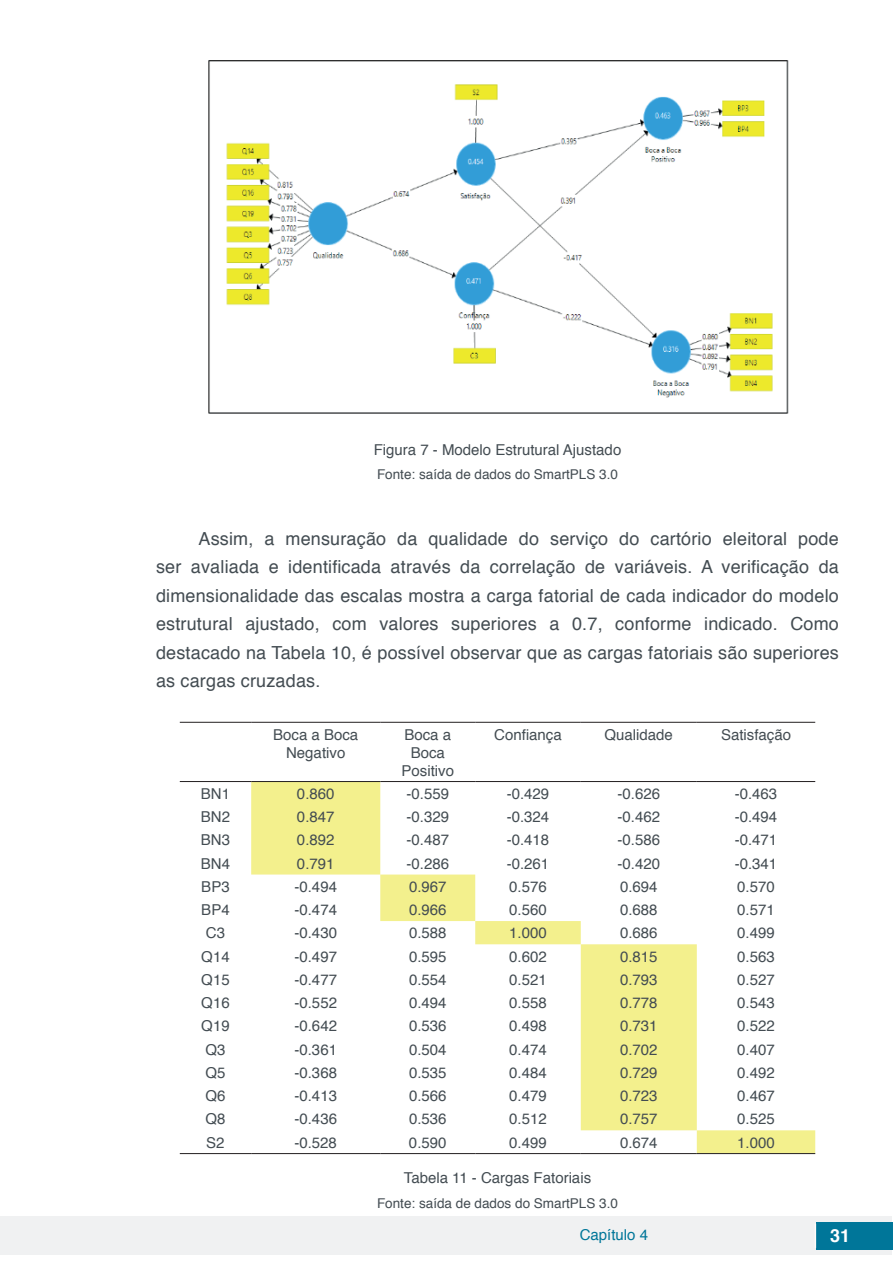
<style>
.page{position:relative;width:893px;height:1263px;background:#fff}
.page>*{position:absolute;margin:0;border:0;box-sizing:border-box;transform-origin:0 0}
.t1{font:18px/28.5px "Helvetica";letter-spacing:.01em;color:#434c52;text-align:justify}
.t2{font:700 18px "Helvetica";color:#fff}
.t3{font:15px/18px "Helvetica";color:#434c52;text-align:center}
.t4{font:15px "Helvetica";color:#007699}
.t5{font:13.5px "Helvetica";color:#434c52}
</style>
<div class="page">
<div style="left:1px;top:1216px;width:891px;height:38px;background:#f0f1f2"></div>
<div style="left:816px;top:1222px;width:77px;height:27px;background:#007699"></div>
<svg style="left:815px;top:1224px;width:1px;height:24px"></svg>
<img style="left:208px;top:60px;width:581px;height:354px">
<svg style="left:251px;top:782px;width:564px;height:371px"></svg>
<hr style="left:180px;top:722px;width:71px;height:1px;background:#231f20">
<hr style="left:251px;top:722px;width:129px;height:1px;background:#231f20">
<hr style="left:380px;top:722px;width:95px;height:1px;background:#231f20">
<hr style="left:475px;top:722px;width:106px;height:1px;background:#231f20">
<hr style="left:581px;top:722px;width:116px;height:1px;background:#231f20">
<hr style="left:697px;top:722px;width:118px;height:1px;background:#231f20">
<hr style="left:180px;top:781px;width:71px;height:1px;background:#231f20">
<hr style="left:251px;top:781px;width:129px;height:1px;background:#231f20">
<hr style="left:380px;top:781px;width:95px;height:1px;background:#231f20">
<hr style="left:475px;top:781px;width:106px;height:1px;background:#231f20">
<hr style="left:581px;top:781px;width:116px;height:1px;background:#231f20">
<hr style="left:697px;top:781px;width:118px;height:1px;background:#231f20">
<hr style="left:180px;top:1153px;width:71px;height:1px;background:#231f20">
<hr style="left:251px;top:1153px;width:129px;height:1px;background:#231f20">
<hr style="left:380px;top:1153px;width:95px;height:1px;background:#231f20">
<hr style="left:475px;top:1153px;width:106px;height:1px;background:#231f20">
<hr style="left:581px;top:1153px;width:116px;height:1px;background:#231f20">
<hr style="left:697px;top:1153px;width:118px;height:1px;background:#231f20">
<p class="t3" style="left:374px;top:441px;width:249px">Figura 7 - Modelo Estrutural Ajustado</p>
<p class="t5" style="left:377px;top:464px;width:242px">Fonte: saída de dados do SmartPLS 3.0</p>
<p class="t1" style="left:156px;top:525px;width:684px;text-indent:43px">Assim, a mensuração da qualidade do serviço do cartório eleitoral pode ser avaliada e identificada através da correlação de variáveis. A verificação da dimensionalidade das escalas mostra a carga fatorial de cada indicador do modelo estrutural ajustado, com valores superiores a 0.7, conforme indicado. Como destacado na Tabela 10, é possível observar que as cargas fatoriais são superiores as cargas cruzadas.</p>
<p class="t3" style="left:273px;top:726px;width:87px">Boca a Boca<br>Negativo</p>
<p class="t3" style="left:401px;top:726px;width:54px">Boca a<br>Boca<br>Positivo</p>
<p class="t3" style="left:494px;top:726px;width:69px">Confiança</p>
<p class="t3" style="left:605px;top:726px;width:70px">Qualidade</p>
<p class="t3" style="left:721px;top:726px;width:72px">Satisfação</p>
<p class="t3" style="left:201px;top:785px;width:31px">BN1</p>
<p class="t3" style="left:297px;top:785px;width:39px">0.860</p>
<p class="t3" style="left:406px;top:785px;width:44px">-0.559</p>
<p class="t3" style="left:507px;top:785px;width:44px">-0.429</p>
<p class="t3" style="left:617px;top:785px;width:44px">-0.626</p>
<p class="t3" style="left:735px;top:785px;width:44px">-0.463</p>
<p class="t3" style="left:201px;top:808px;width:31px">BN2</p>
<p class="t3" style="left:297px;top:808px;width:39px">0.847</p>
<p class="t3" style="left:406px;top:808px;width:44px">-0.329</p>
<p class="t3" style="left:507px;top:808px;width:44px">-0.324</p>
<p class="t3" style="left:617px;top:808px;width:44px">-0.462</p>
<p class="t3" style="left:735px;top:808px;width:44px">-0.494</p>
<p class="t3" style="left:201px;top:831px;width:31px">BN3</p>
<p class="t3" style="left:297px;top:831px;width:39px">0.892</p>
<p class="t3" style="left:406px;top:831px;width:44px">-0.487</p>
<p class="t3" style="left:507px;top:831px;width:44px">-0.418</p>
<p class="t3" style="left:617px;top:831px;width:44px">-0.586</p>
<p class="t3" style="left:735px;top:831px;width:44px">-0.471</p>
<p class="t3" style="left:201px;top:855px;width:31px">BN4</p>
<p class="t3" style="left:297px;top:855px;width:39px">0.791</p>
<p class="t3" style="left:406px;top:855px;width:44px">-0.286</p>
<p class="t3" style="left:507px;top:855px;width:44px">-0.261</p>
<p class="t3" style="left:617px;top:855px;width:44px">-0.420</p>
<p class="t3" style="left:735px;top:855px;width:44px">-0.341</p>
<p class="t3" style="left:201px;top:878px;width:30px">BP3</p>
<p class="t3" style="left:294px;top:878px;width:44px">-0.494</p>
<p class="t3" style="left:409px;top:878px;width:39px">0.967</p>
<p class="t3" style="left:509px;top:878px;width:39px">0.576</p>
<p class="t3" style="left:620px;top:878px;width:39px">0.694</p>
<p class="t3" style="left:737px;top:878px;width:39px">0.570</p>
<p class="t3" style="left:201px;top:901px;width:30px">BP4</p>
<p class="t3" style="left:294px;top:901px;width:44px">-0.474</p>
<p class="t3" style="left:409px;top:901px;width:39px">0.966</p>
<p class="t3" style="left:509px;top:901px;width:39px">0.560</p>
<p class="t3" style="left:620px;top:901px;width:39px">0.688</p>
<p class="t3" style="left:737px;top:901px;width:39px">0.571</p>
<p class="t3" style="left:206px;top:924px;width:21px">C3</p>
<p class="t3" style="left:294px;top:924px;width:44px">-0.430</p>
<p class="t3" style="left:409px;top:924px;width:39px">0.588</p>
<p class="t3" style="left:509px;top:924px;width:39px">1.000</p>
<p class="t3" style="left:620px;top:924px;width:39px">0.686</p>
<p class="t3" style="left:737px;top:924px;width:39px">0.499</p>
<p class="t3" style="left:201px;top:948px;width:30px">Q14</p>
<p class="t3" style="left:294px;top:948px;width:44px">-0.497</p>
<p class="t3" style="left:409px;top:948px;width:39px">0.595</p>
<p class="t3" style="left:509px;top:948px;width:39px">0.602</p>
<p class="t3" style="left:620px;top:948px;width:39px">0.815</p>
<p class="t3" style="left:737px;top:948px;width:39px">0.563</p>
<p class="t3" style="left:201px;top:971px;width:30px">Q15</p>
<p class="t3" style="left:294px;top:971px;width:44px">-0.477</p>
<p class="t3" style="left:409px;top:971px;width:39px">0.554</p>
<p class="t3" style="left:509px;top:971px;width:39px">0.521</p>
<p class="t3" style="left:620px;top:971px;width:39px">0.793</p>
<p class="t3" style="left:737px;top:971px;width:39px">0.527</p>
<p class="t3" style="left:201px;top:994px;width:30px">Q16</p>
<p class="t3" style="left:294px;top:994px;width:44px">-0.552</p>
<p class="t3" style="left:409px;top:994px;width:39px">0.494</p>
<p class="t3" style="left:509px;top:994px;width:39px">0.558</p>
<p class="t3" style="left:620px;top:994px;width:39px">0.778</p>
<p class="t3" style="left:737px;top:994px;width:39px">0.543</p>
<p class="t3" style="left:201px;top:1017px;width:30px">Q19</p>
<p class="t3" style="left:294px;top:1017px;width:44px">-0.642</p>
<p class="t3" style="left:409px;top:1017px;width:39px">0.536</p>
<p class="t3" style="left:509px;top:1017px;width:39px">0.498</p>
<p class="t3" style="left:620px;top:1017px;width:39px">0.731</p>
<p class="t3" style="left:737px;top:1017px;width:39px">0.522</p>
<p class="t3" style="left:205px;top:1041px;width:22px">Q3</p>
<p class="t3" style="left:294px;top:1041px;width:44px">-0.361</p>
<p class="t3" style="left:409px;top:1041px;width:39px">0.504</p>
<p class="t3" style="left:509px;top:1041px;width:39px">0.474</p>
<p class="t3" style="left:620px;top:1041px;width:39px">0.702</p>
<p class="t3" style="left:737px;top:1041px;width:39px">0.407</p>
<p class="t3" style="left:205px;top:1064px;width:22px">Q5</p>
<p class="t3" style="left:294px;top:1064px;width:44px">-0.368</p>
<p class="t3" style="left:409px;top:1064px;width:39px">0.535</p>
<p class="t3" style="left:509px;top:1064px;width:39px">0.484</p>
<p class="t3" style="left:620px;top:1064px;width:39px">0.729</p>
<p class="t3" style="left:737px;top:1064px;width:39px">0.492</p>
<p class="t3" style="left:205px;top:1087px;width:22px">Q6</p>
<p class="t3" style="left:294px;top:1087px;width:44px">-0.413</p>
<p class="t3" style="left:409px;top:1087px;width:39px">0.566</p>
<p class="t3" style="left:509px;top:1087px;width:39px">0.479</p>
<p class="t3" style="left:620px;top:1087px;width:39px">0.723</p>
<p class="t3" style="left:737px;top:1087px;width:39px">0.467</p>
<p class="t3" style="left:205px;top:1110px;width:22px">Q8</p>
<p class="t3" style="left:294px;top:1110px;width:44px">-0.436</p>
<p class="t3" style="left:409px;top:1110px;width:39px">0.536</p>
<p class="t3" style="left:509px;top:1110px;width:39px">0.512</p>
<p class="t3" style="left:620px;top:1110px;width:39px">0.757</p>
<p class="t3" style="left:737px;top:1110px;width:39px">0.525</p>
<p class="t3" style="left:206px;top:1134px;width:20px">S2</p>
<p class="t3" style="left:294px;top:1134px;width:44px">-0.528</p>
<p class="t3" style="left:409px;top:1134px;width:39px">0.590</p>
<p class="t3" style="left:509px;top:1134px;width:39px">0.499</p>
<p class="t3" style="left:620px;top:1134px;width:39px">0.674</p>
<p class="t3" style="left:737px;top:1134px;width:39px">1.000</p>
<p class="t3" style="left:404px;top:1169px;width:189px">Tabela 11 - Cargas Fatoriais</p>
<p class="t5" style="left:377px;top:1192px;width:242px">Fonte: saída de dados do SmartPLS 3.0</p>
<p class="t4" style="left:580px;top:1223px;width:70px">Capítulo 4</p>
<p class="t2" style="left:830px;top:1221px;width:22px">31</p>
</div>
